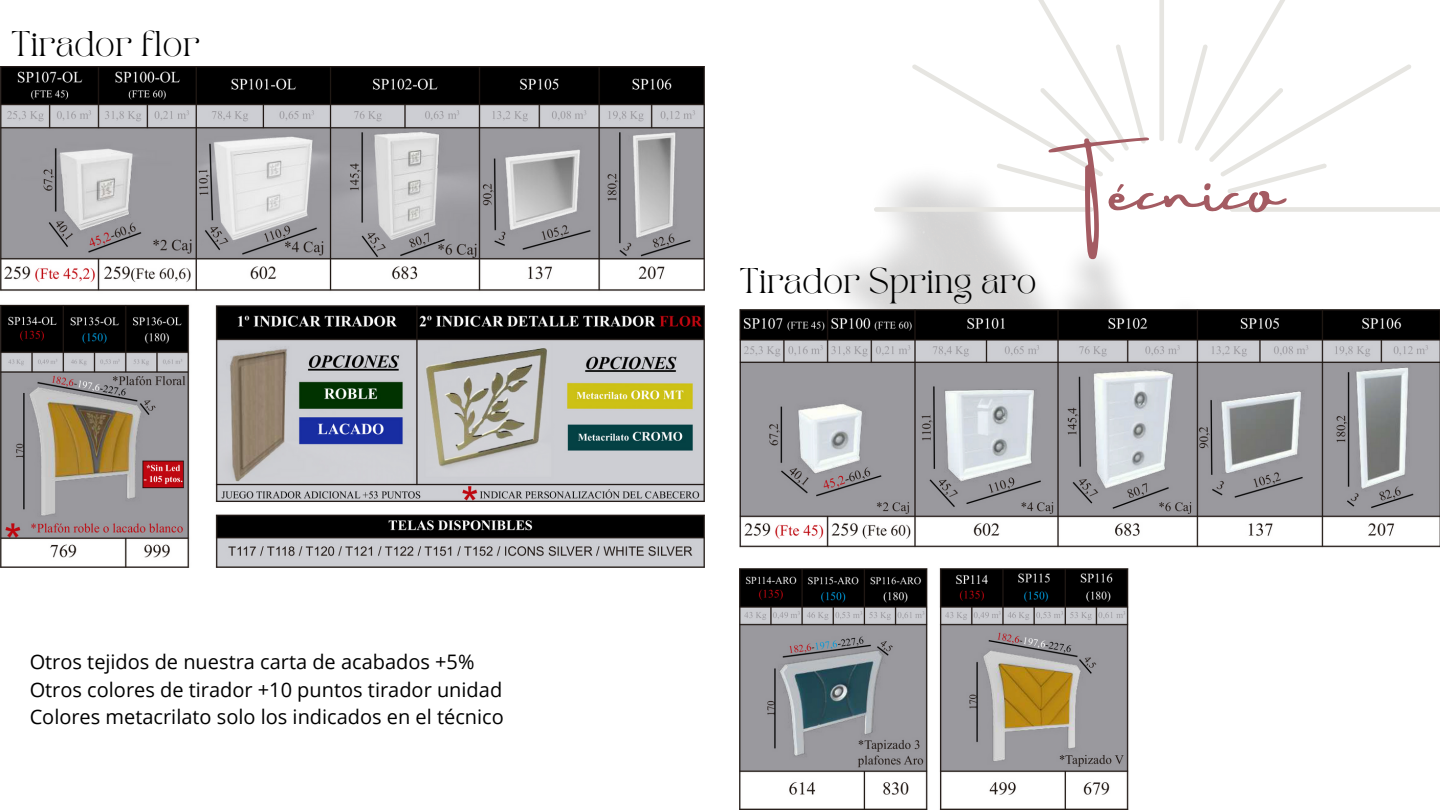
<style>
.page{position:relative;width:1440px;height:810px;background:#fff}
.page>*{position:absolute;margin:0;border:0;box-sizing:border-box;transform-origin:0 0}
.t1{font:66px "Amsterdam Three";color:#a45b62}
.t2{font:25px "TAN PEARL Regular";color:#000}
.t3{font:20px "Open Sans";color:#000}
</style>
<div class="page">
<svg style="left:874px;top:0;width:566px;height:212px"></svg>
<img style="left:0;top:67px;width:704px;height:501px">
<img style="left:740px;top:309px;width:700px;height:501px">
<p class="t2" style="left:12px;top:31px;width:190px">Tirador flor</p>
<p class="t3" style="left:30px;top:647px;width:446px">Otros tejidos de nuestra carta de acabados +5%</p>
<p class="t3" style="left:30px;top:675px;width:474px">Otros colores de tirador +10 puntos tirador unidad</p>
<p class="t3" style="left:30px;top:703px;width:476px">Colores metacrilato solo los indicados en el técnico</p>
<p class="t2" style="left:740px;top:268px;width:298px">Tirador Spring aro</p>
<p class="t1" style="left:1082px;top:154px;width:203px">Técnico</p>
</div>
